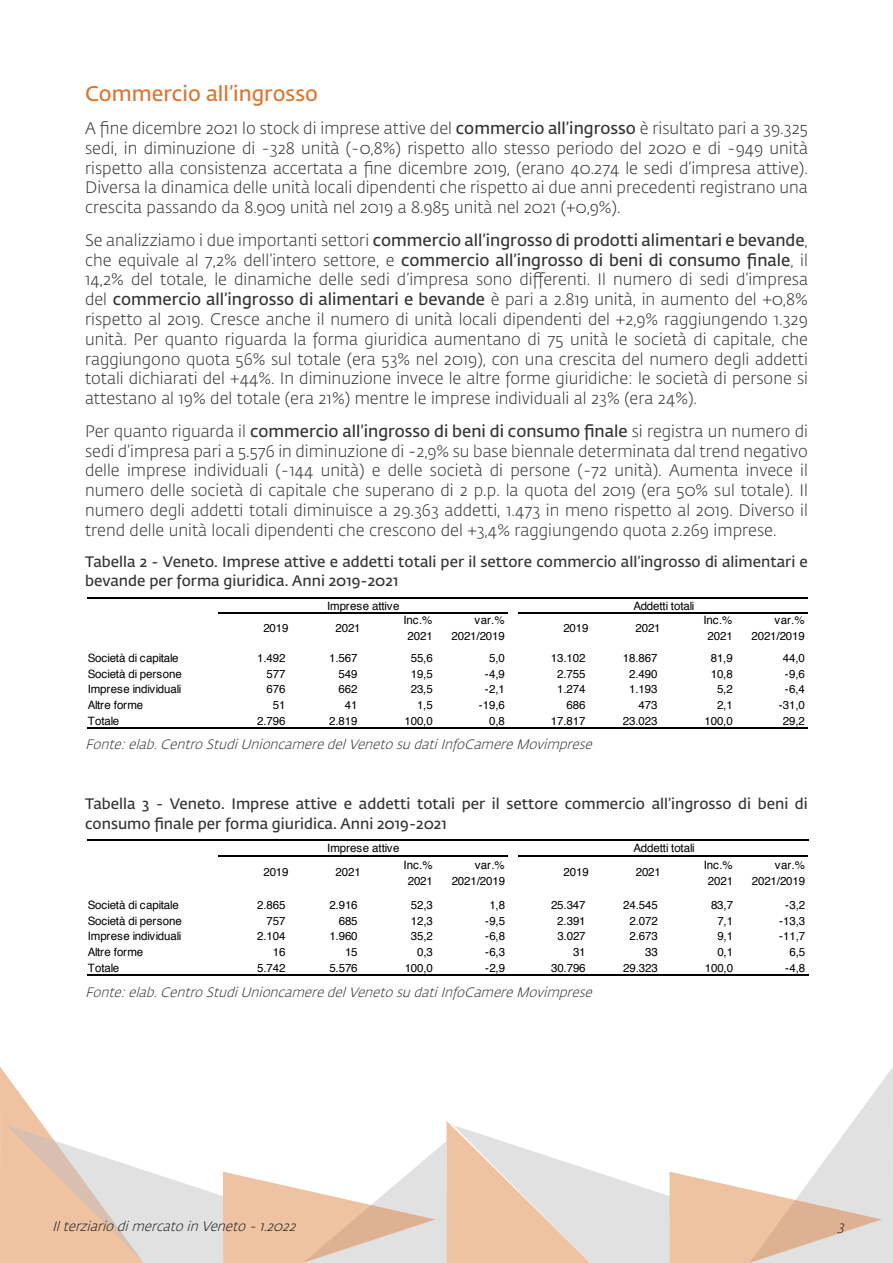
<style>
.page{position:relative;width:893px;height:1263px;background:#fff}
.page>*{position:absolute;margin:0;border:0;box-sizing:border-box;transform-origin:0 0}
.t1{font:600 21px "Fedra Sans Std";color:#dc7731}
.t2{font:300 16.5px/19.8px "Fedra Sans Std";color:#343636;text-align:justify}
.t3{font:600 15px/19.8px "Fedra Sans Std";color:#343636}
.t4{font:italic 300 13.5px "Fedra Sans Std";color:#343636}
.t5{font:italic 300 13.5px "Fedra Sans Std";color:#231f20}
.t6{font:11.55px/15.8px "Helvetica";letter-spacing:-.01em;color:#000;text-align:center}
.s1{font-weight:600}
</style>
<div class="page">
<svg style="left:0;top:1067px;width:893px;height:196px"></svg>
<hr style="left:87px;top:597px;width:721px;height:1px;background:#000">
<hr style="left:218px;top:613px;width:290px;height:1px;background:#000">
<hr style="left:518px;top:613px;width:290px;height:1px;background:#000">
<hr style="left:87px;top:728px;width:721px;height:1px;background:#000">
<hr style="left:87px;top:840px;width:721px;height:1px;background:#000">
<hr style="left:218px;top:855px;width:290px;height:1px;background:#000">
<hr style="left:519px;top:855px;width:289px;height:1px;background:#000">
<hr style="left:87px;top:975px;width:721px;height:1px;background:#000">
<p class="t1" style="left:85px;top:81px;width:234px">Commercio all’ingrosso</p>
<p class="t2" style="left:85px;top:119px;width:724px">A fine dicembre 2021 lo stock di imprese attive del <span class="s1">commercio all’ingrosso</span> è risultato pari a 39.325 sedi, in diminuzione di -328 unità (-0,8%) rispetto allo stesso periodo del 2020 e di -949 unità rispetto alla consistenza accertata a fine dicembre 2019, (erano 40.274 le sedi d’impresa attive).<br>Diversa la dinamica delle unità locali dipendenti che rispetto ai due anni precedenti registrano una crescita passando da 8.909 unità nel 2019 a 8.985 unità nel 2021 (+0,9%).</p>
<p class="t2" style="left:85px;top:230px;width:724px">Se analizziamo i due importanti settori <span class="s1">commercio all’ingrosso di prodotti alimentari e bevande</span>, che equivale al 7,2% dell’intero settore, e <span class="s1">commercio all’ingrosso di beni di consumo finale</span>, il 14,2% del totale, le dinamiche delle sedi d’impresa sono differenti. Il numero di sedi d’impresa del <span class="s1">commercio all’ingrosso di alimentari e bevande</span> è pari a 2.819 unità, in aumento del +0,8% rispetto al 2019. Cresce anche il numero di unità locali dipendenti del +2,9% raggiungendo 1.329 unità. Per quanto riguarda la forma giuridica aumentano di 75 unità le società di capitale, che raggiungono quota 56% sul totale (era 53% nel 2019), con una crescita del numero degli addetti totali dichiarati del +44%. In diminuzione invece le altre forme giuridiche: le società di persone si attestano al 19% del totale (era 21%) mentre le imprese individuali al 23% (era 24%).</p>
<p class="t2" style="left:85px;top:421px;width:724px">Per quanto riguarda il <span class="s1">commercio all’ingrosso di beni di consumo finale</span> si registra un numero di sedi d’impresa pari a 5.576 in diminuzione di -2,9% su base biennale determinata dal trend negativo delle imprese individuali (-144 unità) e delle società di persone (-72 unità). Aumenta invece il numero delle società di capitale che superano di 2 p.p. la quota del 2019 (era 50% sul totale). Il numero degli addetti totali diminuisce a 29.363 addetti, 1.473 in meno rispetto al 2019. Diverso il trend delle unità locali dipendenti che crescono del +3,4% raggiungendo quota 2.269 imprese.</p>
<p class="t3" style="left:85px;top:552px;width:724px">Tabella 2 - Veneto. Imprese attive e addetti totali per il settore commercio all’ingrosso di alimentari e bevande per forma giuridica. Anni 2019-2021</p>
<p class="t6" style="left:327px;top:598px;width:74px">Imprese attive</p>
<p class="t6" style="left:633px;top:598px;width:62px">Addetti totali</p>
<p class="t6" style="left:263px;top:620px;width:27px">2019</p>
<p class="t6" style="left:335px;top:620px;width:27px">2021</p>
<p class="t6" style="left:403px;top:613px;width:31px">Inc.%<br>2021</p>
<p class="t6" style="left:451px;top:613px;width:55px;text-align:right">var.%<br>2021/2019</p>
<p class="t6" style="left:563px;top:620px;width:27px">2019</p>
<p class="t6" style="left:635px;top:620px;width:27px">2021</p>
<p class="t6" style="left:703px;top:613px;width:31px">Inc.%<br>2021</p>
<p class="t6" style="left:751px;top:613px;width:55px;text-align:right">var.%<br>2021/2019</p>
<p class="t6" style="left:88px;top:650px;width:92px">Società di capitale</p>
<p class="t6" style="left:257px;top:650px;width:30px">1.492</p>
<p class="t6" style="left:329px;top:650px;width:30px">1.567</p>
<p class="t6" style="left:411px;top:650px;width:24px">55,6</p>
<p class="t6" style="left:489px;top:650px;width:17px">5,0</p>
<p class="t6" style="left:551px;top:650px;width:36px">13.102</p>
<p class="t6" style="left:623px;top:650px;width:36px">18.867</p>
<p class="t6" style="left:711px;top:650px;width:24px">81,9</p>
<p class="t6" style="left:783px;top:650px;width:24px">44,0</p>
<p class="t6" style="left:88px;top:666px;width:96px">Società di persone</p>
<p class="t6" style="left:266px;top:666px;width:20px">577</p>
<p class="t6" style="left:339px;top:666px;width:20px">549</p>
<p class="t6" style="left:411px;top:666px;width:24px">19,5</p>
<p class="t6" style="left:485px;top:666px;width:21px">-4,9</p>
<p class="t6" style="left:557px;top:666px;width:30px">2.755</p>
<p class="t6" style="left:629px;top:666px;width:30px">2.490</p>
<p class="t6" style="left:711px;top:666px;width:24px">10,8</p>
<p class="t6" style="left:785px;top:666px;width:21px">-9,6</p>
<p class="t6" style="left:88px;top:682px;width:95px">Imprese individuali</p>
<p class="t6" style="left:266px;top:682px;width:20px">676</p>
<p class="t6" style="left:339px;top:682px;width:20px">662</p>
<p class="t6" style="left:411px;top:682px;width:24px">23,5</p>
<p class="t6" style="left:485px;top:682px;width:21px">-2,1</p>
<p class="t6" style="left:557px;top:682px;width:30px">1.274</p>
<p class="t6" style="left:629px;top:682px;width:30px">1.193</p>
<p class="t6" style="left:717px;top:682px;width:17px">5,2</p>
<p class="t6" style="left:785px;top:682px;width:21px">-6,4</p>
<p class="t6" style="left:88px;top:697px;width:57px">Altre forme</p>
<p class="t6" style="left:273px;top:697px;width:14px">51</p>
<p class="t6" style="left:345px;top:697px;width:14px">41</p>
<p class="t6" style="left:417px;top:697px;width:17px">1,5</p>
<p class="t6" style="left:479px;top:697px;width:28px">-19,6</p>
<p class="t6" style="left:566px;top:697px;width:20px">686</p>
<p class="t6" style="left:639px;top:697px;width:20px">473</p>
<p class="t6" style="left:717px;top:697px;width:17px">2,1</p>
<p class="t6" style="left:779px;top:697px;width:28px">-31,0</p>
<p class="t6" style="left:88px;top:713px;width:33px">Totale</p>
<p class="t6" style="left:257px;top:713px;width:30px">2.796</p>
<p class="t6" style="left:329px;top:713px;width:30px">2.819</p>
<p class="t6" style="left:404px;top:713px;width:30px">100,0</p>
<p class="t6" style="left:489px;top:713px;width:17px">0,8</p>
<p class="t6" style="left:551px;top:713px;width:36px">17.817</p>
<p class="t6" style="left:623px;top:713px;width:36px">23.023</p>
<p class="t6" style="left:704px;top:713px;width:30px">100,0</p>
<p class="t6" style="left:783px;top:713px;width:24px">29,2</p>
<p class="t4" style="left:85px;top:736px;width:513px">Fonte:elab.CentroStudiUnioncameredelVenetosudatiInfoCamereMovimprese</p>
<p class="t3" style="left:85px;top:794px;width:724px">Tabella 3 - Veneto. Imprese attive e addetti totali per il settore commercio all’ingrosso di beni di consumo finale per forma giuridica. Anni 2019-2021</p>
<p class="t6" style="left:327px;top:841px;width:74px">Imprese attive</p>
<p class="t6" style="left:634px;top:841px;width:63px">Addetti totali</p>
<p class="t6" style="left:263px;top:865px;width:27px">2019</p>
<p class="t6" style="left:336px;top:865px;width:27px">2021</p>
<p class="t6" style="left:404px;top:857px;width:31px">Inc.%<br>2021</p>
<p class="t6" style="left:452px;top:857px;width:55px;text-align:right">var.%<br>2021/2019</p>
<p class="t6" style="left:564px;top:865px;width:27px">2019</p>
<p class="t6" style="left:636px;top:865px;width:27px">2021</p>
<p class="t6" style="left:704px;top:857px;width:31px">Inc.%<br>2021</p>
<p class="t6" style="left:752px;top:857px;width:55px;text-align:right">var.%<br>2021/2019</p>
<p class="t6" style="left:88px;top:897px;width:92px">Società di capitale</p>
<p class="t6" style="left:257px;top:897px;width:30px">2.865</p>
<p class="t6" style="left:329px;top:897px;width:30px">2.916</p>
<p class="t6" style="left:411px;top:897px;width:24px">52,3</p>
<p class="t6" style="left:489px;top:897px;width:17px">1,8</p>
<p class="t6" style="left:551px;top:897px;width:36px">25.347</p>
<p class="t6" style="left:623px;top:897px;width:36px">24.545</p>
<p class="t6" style="left:711px;top:897px;width:24px">83,7</p>
<p class="t6" style="left:785px;top:897px;width:22px">-3,2</p>
<p class="t6" style="left:88px;top:913px;width:96px">Società di persone</p>
<p class="t6" style="left:267px;top:913px;width:20px">757</p>
<p class="t6" style="left:339px;top:913px;width:20px">685</p>
<p class="t6" style="left:411px;top:913px;width:24px">12,3</p>
<p class="t6" style="left:485px;top:913px;width:22px">-9,5</p>
<p class="t6" style="left:557px;top:913px;width:30px">2.391</p>
<p class="t6" style="left:629px;top:913px;width:30px">2.072</p>
<p class="t6" style="left:717px;top:913px;width:17px">7,1</p>
<p class="t6" style="left:779px;top:913px;width:28px">-13,3</p>
<p class="t6" style="left:88px;top:929px;width:95px">Imprese individuali</p>
<p class="t6" style="left:257px;top:929px;width:30px">2.104</p>
<p class="t6" style="left:329px;top:929px;width:30px">1.960</p>
<p class="t6" style="left:411px;top:929px;width:24px">35,2</p>
<p class="t6" style="left:485px;top:929px;width:22px">-6,8</p>
<p class="t6" style="left:557px;top:929px;width:30px">3.027</p>
<p class="t6" style="left:629px;top:929px;width:30px">2.673</p>
<p class="t6" style="left:717px;top:929px;width:17px">9,1</p>
<p class="t6" style="left:779px;top:929px;width:28px">-11,7</p>
<p class="t6" style="left:88px;top:944px;width:57px">Altre forme</p>
<p class="t6" style="left:273px;top:944px;width:14px">16</p>
<p class="t6" style="left:345px;top:944px;width:14px">15</p>
<p class="t6" style="left:417px;top:944px;width:17px">0,3</p>
<p class="t6" style="left:485px;top:944px;width:22px">-6,3</p>
<p class="t6" style="left:573px;top:944px;width:14px">31</p>
<p class="t6" style="left:645px;top:944px;width:14px">33</p>
<p class="t6" style="left:717px;top:944px;width:17px">0,1</p>
<p class="t6" style="left:789px;top:944px;width:17px">6,5</p>
<p class="t6" style="left:88px;top:960px;width:33px">Totale</p>
<p class="t6" style="left:257px;top:960px;width:30px">5.742</p>
<p class="t6" style="left:329px;top:960px;width:30px">5.576</p>
<p class="t6" style="left:405px;top:960px;width:30px">100,0</p>
<p class="t6" style="left:485px;top:960px;width:22px">-2,9</p>
<p class="t6" style="left:551px;top:960px;width:36px">30.796</p>
<p class="t6" style="left:623px;top:960px;width:36px">29.323</p>
<p class="t6" style="left:705px;top:960px;width:30px">100,0</p>
<p class="t6" style="left:785px;top:960px;width:22px">-4,8</p>
<p class="t4" style="left:85px;top:984px;width:513px">Fonte:elab.CentroStudiUnioncameredelVenetosudatiInfoCamereMovimprese</p>
<p class="t5" style="left:52px;top:1218px;width:249px">IlterziariodimercatoinVeneto-1.2022</p>
<p class="t5" style="left:837px;top:1218px;width:12px">3</p>
</div>
